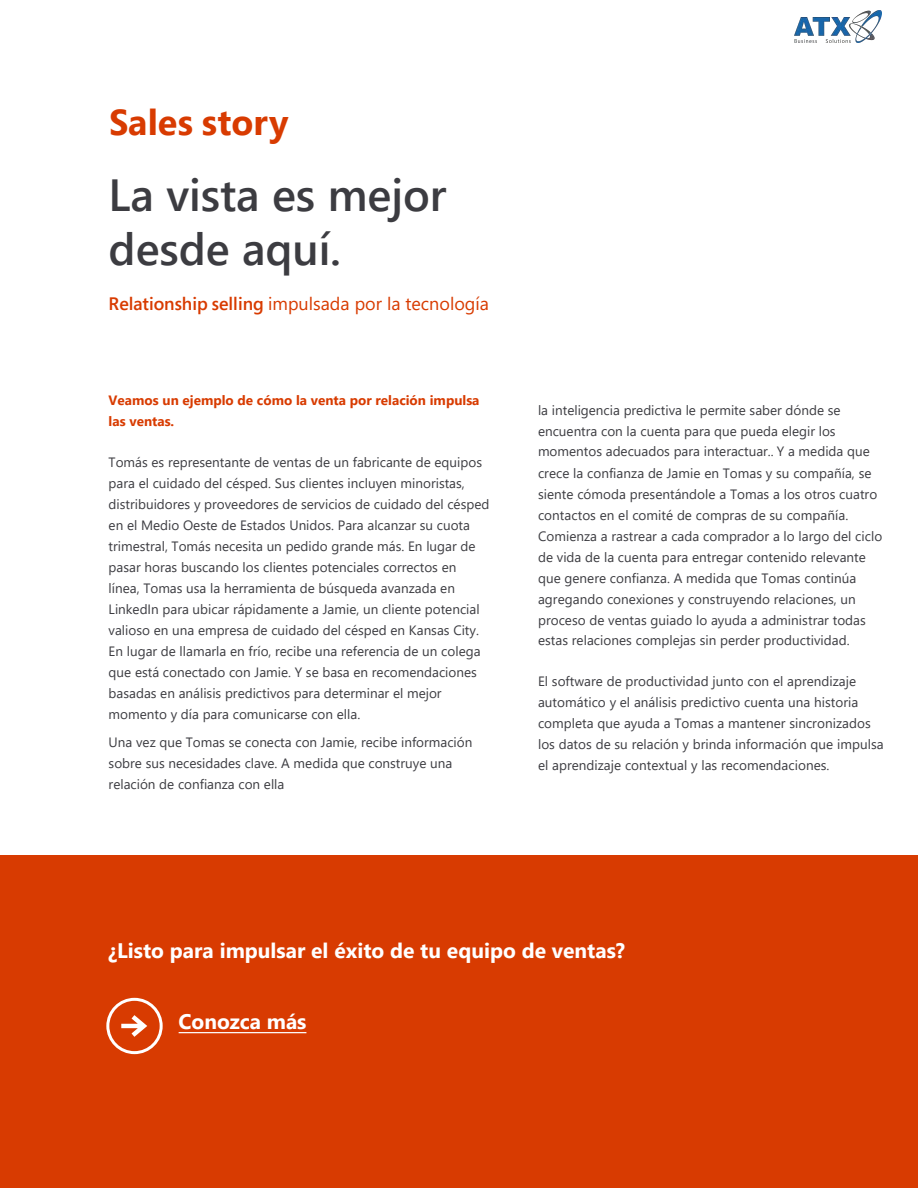
<style>
.page{position:relative;width:918px;height:1188px;background:#fff}
.page>*{position:absolute;margin:0;border:0;box-sizing:border-box;transform-origin:0 0}
.Body{font:600 45px/54px "Segoe UI";color:#3c3c41}
.Body-2{font:700 36px "Segoe Pro";color:#d83b01}
.t1{font:700 21px "Segoe UI";color:#fff}
.Body-3{font:18px "Segoe UI";color:#d83b01}
.Body-4{font:13.5px/21px "Segoe UI";color:#3c3c41}
.Body-5{font:700 13.5px/20.7px "Segoe UI";color:#d83b01}
.s1{font-family:"Segoe Pro Display";font-weight:600}
.s2{font-family:"Segoe Pro Display"}
</style>
<div class="page">
<div style="left:0;top:856px;width:918px;height:332px;background:#d83b01"></div>
<div style="left:106px;top:998px;width:57px;height:56px;border:3px solid #fff;border-radius:50%"></div>
<svg style="left:121px;top:1015px;width:26px;height:22px"></svg>
<img style="left:794px;top:11px;width:87px;height:32px">
<hr style="left:179px;top:1032px;width:127px;height:1px;background:#fff">
<p class="Body-2" style="left:109px;top:97px;width:181px">Sales story</p>
<p class="Body" style="left:109px;top:164px;width:339px">La vista es mejor desde aquí.</p>
<p class="Body-3" style="left:109px;top:287px;width:382px"><span class="s1">Relationship selling</span> impulsada por la tecnología</p>
<p class="Body-5" style="left:109px;top:389px;width:372px">Veamos un ejemplo de cómo la venta por relación impulsa las ventas.</p>
<p class="Body-4" style="left:109px;top:451px;width:382px">Tomás es representante de ventas de un fabricante de equipos para el cuidado del césped. Sus clientes incluyen minoristas, distribuidores y proveedores de servicios de cuidado del césped en el Medio Oeste de Estados Unidos. Para alcanzar su cuota trimestral, Tomás necesita un pedido grande más. En lugar de pasar horas buscando los clientes potenciales correctos en línea, Tomas usa la herramienta de búsqueda avanzada en LinkedIn para ubicar rápidamente a Jamie, un cliente potencial valioso en una empresa de cuidado del césped en Kansas City.<br>En lugar de llamarla en frío, recibe una referencia de un colega que está conectado con Jamie. Y se basa en recomendaciones basadas en análisis predictivos para determinar el mejor momento y día para comunicarse con ella.</p>
<p class="Body-4" style="left:109px;top:730px;width:365px">Una vez que Tomas se conecta con Jamie, recibe información sobre sus necesidades clave. A medida que construye una relación de confianza con ella</p>
<p class="Body-4" style="left:538px;top:398px;width:346px">la inteligencia predictiva le permite saber dónde se encuentra con la cuenta para que pueda elegir los momentos adecuados para interactuar.<span class="s2">.</span> Y a medida que crece la confianza de Jamie en Tomas y su compañía, se siente cómoda presentándole a Tomas a los otros cuatro contactos en el comité de compras de su compañía.<br>Comienza a rastrear a cada comprador a lo largo del ciclo de vida de la cuenta para entregar contenido relevante que genere confianza. A medida que Tomas continúa agregando conexiones y construyendo relaciones, un proceso de ventas guiado lo ayuda a administrar todas estas relaciones complejas sin perder productividad.</p>
<p class="Body-4" style="left:538px;top:669px;width:347px">El software de productividad junto con el aprendizaje automático y el análisis predictivo cuenta una historia completa que ayuda a Tomas a mantener sincronizados los datos de su relación y brinda información que impulsa el aprendizaje contextual y las recomendaciones.</p>
<p class="t1" style="left:108px;top:931px;width:519px">¿Listo para impulsar el éxito de tu equipo de ventas?</p>
<p class="t1" style="left:178px;top:1002px;width:130px">Conozca más</p>
</div>
